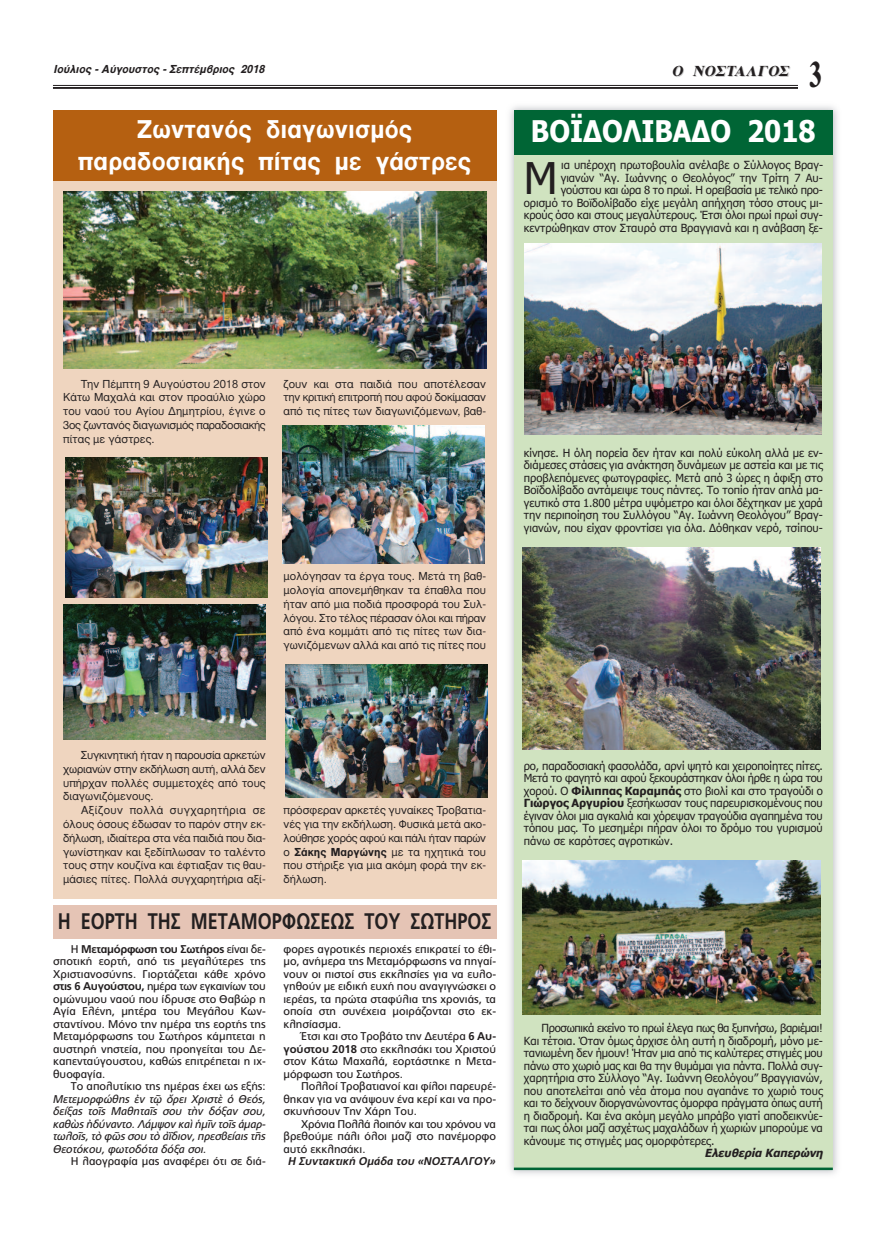
<style>
.page{position:relative;width:886px;height:1241px;background:#fff}
.page>*{position:absolute;margin:0;border:0;box-sizing:border-box;transform-origin:0 0}
.t1{font:43.88px "Tahoma";color:#231f20}
.t2{font:700 37.5px "Gr Times";color:#231f20;scale:.7 1}
.t3{font:700 30px "Tahoma";color:#fff;scale:.9 1}
.t4{font:700 25px/31.2px "Gr Helvetica";color:#fff;text-align:center}
.t5{font:700 22.5px "PF Catalog Poly";color:#231f20;scale:.8 1}
.t6{font:italic 700 15px "Gr Times";color:#231f20}
.t7{font:11.25px/12.5px "Tahoma";color:#231f20;text-align:justify}
.t8{font:11.25px/12.5px "PF Catalog Poly";color:#231f20;text-align:justify}
.t9{font:11.25px/13.8px "Gr Helvetica";color:#231f20;text-align:justify}
.t10{font:italic 11.25px/12.5px "PF Catalog Poly";letter-spacing:-.005em;color:#231f20;text-align:justify}
.t11{font:italic 700 11.25px "Gr Helvetica";color:#231f20}
.t12{font:italic 700 11.25px "PF Catalog Poly";color:#231f20}
.t13{font:italic 700 11.25px "Tahoma";color:#231f20}
.s1{font-weight:700}
</style>
<div class="page">
<div style="left:53px;top:110px;width:443px;height:788px;background:#efd5bf"></div>
<div style="left:53px;top:110px;width:443px;height:71px;background:#b56011"></div>
<hr style="left:53px;top:85px;width:778px;height:1px;background:#231f20">
<hr style="left:53px;top:87px;width:778px;height:2px;background:#231f20">
<div style="left:798px;top:54px;width:35px;height:44px;background:#fff"></div>
<img style="left:510px;top:106px;width:328px;height:1069px">
<div style="left:514px;top:111px;width:319px;height:1058px;background:#d0e3c0"></div>
<div style="left:514px;top:110px;width:319px;height:44px;background:#006535"></div>
<img style="left:524px;top:244px;width:298px;height:190px">
<img style="left:523px;top:548px;width:297px;height:201px">
<img style="left:523px;top:860px;width:297px;height:153px">
<img style="left:64px;top:191px;width:422px;height:178px">
<img style="left:65px;top:457px;width:202px;height:140px">
<img style="left:283px;top:425px;width:202px;height:139px">
<img style="left:285px;top:664px;width:202px;height:133px">
<img style="left:64px;top:604px;width:202px;height:135px">
<hr style="left:514px;top:1167px;width:319px;height:2px;background:#006535">
<div style="left:53px;top:904px;width:443px;height:34px;background:#e5c4b5"></div>
<p class="t11" style="left:54px;top:63px;width:215px">Ιούλιος - Αύγουστος - Σεπτέμβριος 2018</p>
<h3 class="t4" style="left:78px;top:114px;width:395px">Ζωντανός διαγωνισμός παραδοσιακής πίτας με γάστρες</h3>
<h3 class="t6" style="left:671px;top:63px;width:122px">O NOΣTAΛΓOΣ</h3>
<h2 class="t2" style="left:808px;top:54px;width:21px">3</h2>
<h3 class="t3" style="left:531px;top:114px;width:318px">ΒΟΪΔΟΛΙΒΑΔΟ 2018</h3>
<p class="t7" style="left:524px;top:159px;width:301px;text-align:right">ια υπέροχη πρωτοβουλία ανέλαβε ο Σύλλογος Βραγ-<br>γιανών “Αγ. Ιωάννης ο Θεολόγος” την Τρίτη 7 Αυ&shy;γούστου και ώρα 8 το πρωί. Η ορειβασία με τελικό προ-<br>ορισμό το Βοϊδολίβαδο είχε μεγάλη απήχηση τόσο στους μι&shy;κρούς όσο και στους μεγαλύτερους. Έτσι όλοι πρωί πρωί συγ&shy;κεντρώθηκαν στον Σταυρό στα Βραγγιανά και η ανάβαση ξε-</p>
<h1 class="t1" style="left:524px;top:153px;width:35px">Μ</h1>
<p class="t9" style="left:63px;top:377px;width:204px;text-indent:18px">Την Πέμπτη 9 Αυγούστου 2018 στον Κάτω Μαχαλά και στον προαύλιο χώρο του ναού του Αγίου Δημητρίου, έγινε ο 3ος ζωντανός διαγωνισμός παραδοσιακής πίτας με γάστρες.</p>
<p class="t9" style="left:283px;top:377px;width:204px">ζουν και στα παιδιά που αποτέλεσαν την κριτική επιτροπή που αφού δοκίμασαν από τις πίτες των διαγωνιζόμενων, βαθ-</p>
<p class="t9" style="left:283px;top:569px;width:204px">μολόγησαν τα έργα τους. Μετά τη βαθ&shy;μολογία απονεμήθηκαν τα έπαθλα που ήταν από μια ποδιά προσφορά του Συλ&shy;λόγου. Στο τέλος πέρασαν όλοι και πήραν από ένα κομμάτι από τις πίτες των δια&shy;γωνιζόμενων αλλά και από τις πίτες που</p>
<p class="t7" style="left:524px;top:446px;width:300px">κίνησε. Η όλη πορεία δεν ήταν και πολύ εύκολη αλλά με εν&shy;διάμεσες στάσεις για ανάκτηση δυνάμεων με αστεία και με τις προβλεπόμενες φωτογραφίες. Μετά από 3 ώρες η άφιξη στο Βοϊδολίβαδο αντάμειψε τους πάντες. Το τοπίο ήταν απλά μα&shy;γευτικό στα 1.800 μέτρα υψόμετρο και όλοι δέχτηκαν με χαρά την περιποίηση του Συλλόγου “Αγ. Ιωάννη Θεολόγου” Βραγ&shy;γιανών, που είχαν φροντίσει για όλα. Δόθηκαν νερό, τσίπου-</p>
<p class="t9" style="left:63px;top:748px;width:204px;text-indent:18px">Συγκινητική ήταν η παρουσία αρκετών χωριανών στην εκδήλωση αυτή, αλλά δεν υπήρχαν πολλές συμμετοχές από τους διαγωνιζόμενους.</p>
<p class="t9" style="left:63px;top:803px;width:204px;text-indent:18px">Αξίζουν πολλά συγχαρητήρια σε όλους όσους έδωσαν το παρόν στην εκ&shy;δήλωση, ιδιαίτερα στα νέα παιδιά που δια&shy;γωνίστηκαν και ξεδίπλωσαν το ταλέντο τους στην κουζίνα και έφτιαξαν τις θαυ&shy;μάσιες πίτες. Πολλά συγχαρητήρια αξί-</p>
<p class="t9" style="left:283px;top:803px;width:204px">πρόσφεραν αρκετές γυναίκες Τροβατια&shy;νές για την εκδήλωση. Φυσικά μετά ακο&shy;λούθησε χορός αφού και πάλι ήταν παρών ο <span class="s1">Σάκης Μαργώνης</span> με τα ηχητικά του που στήριξε για μια ακόμη φορά την εκ&shy;δήλωση.</p>
<h3 class="t5" style="left:58px;top:907px;width:544px">Η ΕΟΡΤΗ ΤΗΣ ΜΕΤΑΜΟΡΦΩΣΕΩΣ ΤΟΥ ΣΩΤΗΡΟΣ</h3>
<p class="t8" style="left:53px;top:942px;width:214px;text-indent:18px">Η <span class="s1">Μεταμόρφωση του Σωτήρος</span> είναι δε&shy;σποτική εορτή, από τις μεγαλύτερες της Χριστιανοσύνης. Γιορτάζεται κάθε χρόνο <span class="s1">στις 6 Αυγούστου,</span> ημέρα των εγκαινίων του ομώνυμου ναού που ίδρυσε στο Θαβώρ η Αγία Ελένη, μητέρα του Μεγάλου Κων&shy;σταντίνου. Μόνο την ημέρα της εορτής της Μεταμόρφωσης του Σωτήρος κάμπτεται η αυστηρή νηστεία, που προηγείται του Δε&shy;καπενταύγουστου, καθώς επιτρέπεται η ιχ&shy;θυοφαγία.</p>
<p class="t8" style="left:71px;top:1080px;width:196px">Το απολυτίκιο της ημέρας έχει ως εξής:</p>
<p class="t10" style="left:53px;top:1092px;width:214px">Μετεμορφώθης ἐν τῷ ὄρει Χριστὲ ὁ Θεός, δείξας τοῖς Μαθηταῖς σου τὴν δόξαν σου, καθὼς ἠδύναντο. Λάμψον καὶ ἡμῖν τοῖς ἁμαρ&shy;τωλοῖς, τὸ φῶς σου τὸ ἀΐδιον, πρεσβείαις τῆς Θεοτόκου, φωτοδότα δόξα σοι.</p>
<p class="t8" style="left:71px;top:1155px;width:196px">Η λαογραφία μας αναφέρει ότι σε διά-</p>
<p class="t8" style="left:283px;top:942px;width:214px">φορες αγροτικές περιοχές επικρατεί το έθι&shy;μο, ανήμερα της Μεταμόρφωσης να πηγαί&shy;νουν οι πιστοί στις εκκλησίες για να ευλο&shy;γηθούν με ειδική ευχή που αναγιγνώσκει ο ιερέας, τα πρώτα σταφύλια της χρονιάς, τα οποία στη συνέχεια μοιράζονται στο εκ&shy;κλησίασμα.</p>
<p class="t8" style="left:283px;top:1030px;width:214px;text-indent:18px">Έτσι και στο Τροβάτο την Δευτέρα <span class="s1">6 Αυ&shy;γούστου 2018</span> στο εκκλησάκι του Χριστού στον Κάτω Μαχαλά, εορτάστηκε η Μετα&shy;μόρφωση του Σωτήρος.</p>
<p class="t8" style="left:283px;top:1080px;width:214px;text-indent:18px">Πολλοί Τροβατιανοί και φίλοι παρευρέ&shy;θηκαν για να ανάψουν ένα κερί και να προ&shy;σκυνήσουν Την Χάρη Του.</p>
<p class="t8" style="left:283px;top:1117px;width:214px;text-indent:18px">Χρόνια Πολλά λοιπόν και του χρόνου να βρεθούμε πάλι όλοι μαζί στο πανέμορφο αυτό εκκλησάκι.</p>
<p class="t12" style="left:288px;top:1154px;width:209px">Η Συντακτική Ομάδα του «ΝΟΣΤΑΛΓΟΥ»</p>
<p class="t7" style="left:524px;top:759px;width:300px">ρο, παραδοσιακή φασολάδα, αρνί ψητό και χειροποίητες πίτες.<br>Μετά το φαγητό και αφού ξεκουράστηκαν όλοι ήρθε η ώρα του χορού. Ο <span class="s1">Φίλιππας Καραμπάς</span> στο βιολί και στο τραγούδι ο <span class="s1">Γιώργος Αργυρίου</span> ξεσήκωσαν τους παρευρισκομένους που έγιναν όλοι μια αγκαλιά και χόρεψαν τραγούδια αγαπημένα του τόπου μας. Το μεσημέρι πήραν όλοι το δρόμο του γυρισμού πάνω σε καρότσες αγροτικών.</p>
<p class="t7" style="left:524px;top:1021px;width:300px;text-indent:18px">Προσωπικά εκείνο το πρωί έλεγα πως θα ξυπνήσω, βαριέμαι!<br>Και τέτοια. Όταν όμως άρχισε όλη αυτή η διαδρομή, μόνο με&shy;τανιωμένη δεν ήμουν! Ήταν μια από τις καλύτερες στιγμές μου πάνω στο χωριό μας και θα την θυμάμαι για πάντα. Πολλά συγ&shy;χαρητήρια στο Σύλλογο “Αγ. Ιωάννη Θεολόγου” Βραγγιανών, που αποτελείται από νέα άτομα που αγαπάνε το χωριό τους και το δείχνουν διοργανώνοντας όμορφα πράγματα όπως αυτή η διαδρομή. Και ένα ακόμη μεγάλο μπράβο γιατί αποδεικνύε&shy;ται πως όλοι μαζί ασχέτως μαχαλάδων ή χωριών μπορούμε να κάνουμε τις στιγμές μας ομορφότερες.</p>
<p class="t13" style="left:704px;top:1146px;width:123px">Ελευθερία Καπερώνη</p>
</div>
